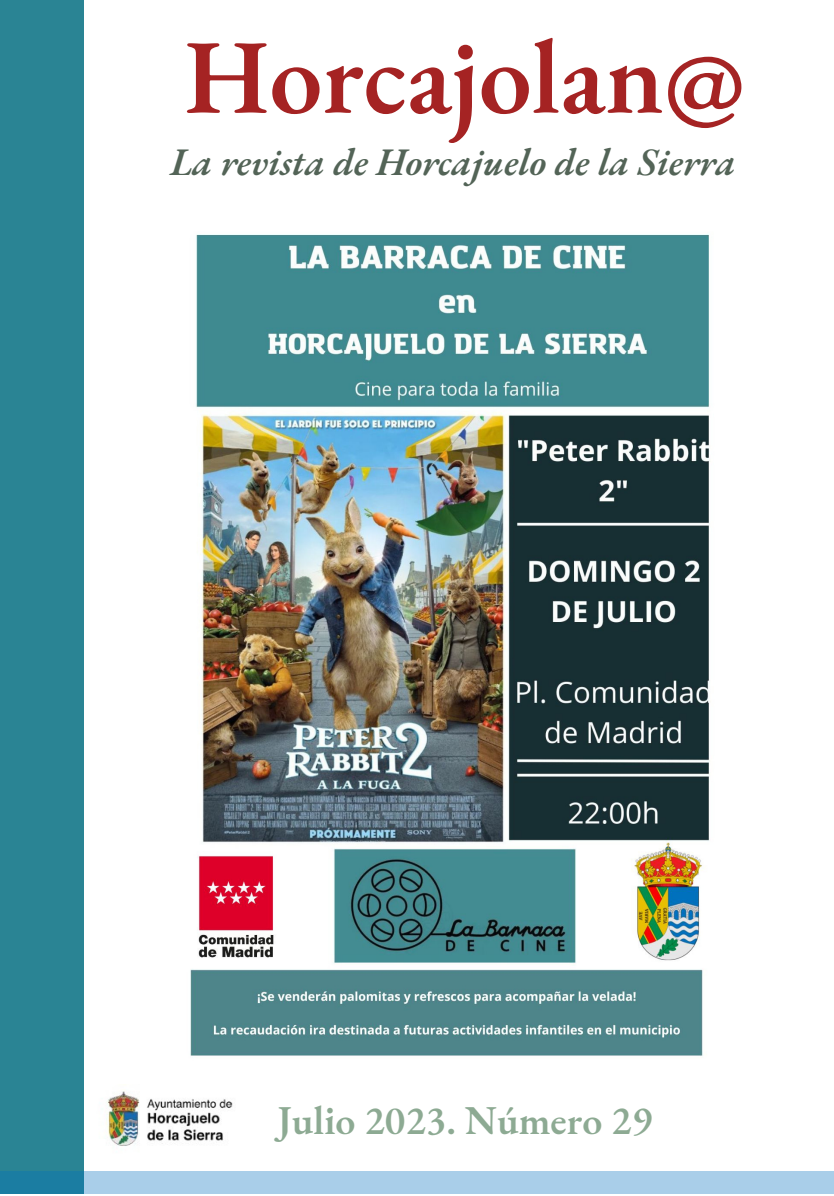
<style>
.page{position:relative;width:834px;height:1196px;background:#fff}
.page>*{position:absolute;margin:0;border:0;box-sizing:border-box;transform-origin:0 0}
.t1{font:600 106px "EB Garamond";color:#a52323}
.t2{font:600 40px "EB Garamond";color:#8daa93}
.t3{font:italic 600 38px "EB Garamond";color:#536457}
</style>
<div class="page">
<div style="left:0;top:0;width:83px;height:1193px;background:#2a8494"></div>
<svg style="left:0;top:1171px;width:833px;height:22px;background:#9ac5e1"></svg>
<img style="left:106px;top:1091px;width:127px;height:55px">
<img style="left:190px;top:234px;width:520px;height:822px">
<p class="t1" style="left:184px;top:6px;width:563px">Horcajolan@</p>
<p class="t3" style="left:170px;top:137px;width:567px">La revista de Horcajuelo de la Sierra</p>
<p class="t2" style="left:277px;top:1093px;width:376px">Julio 2023. Número 29</p>
</div>
